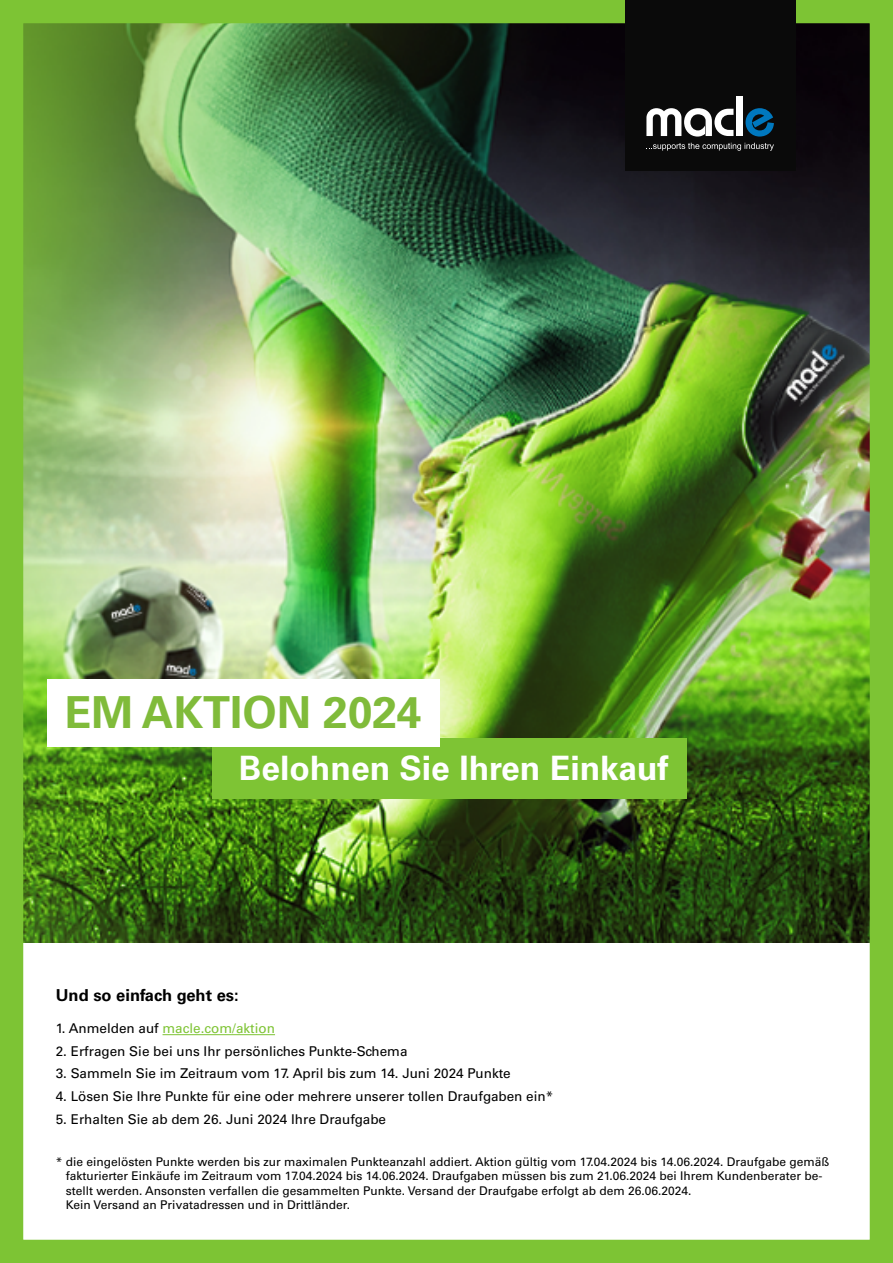
<style>
.page{position:relative;width:893px;height:1263px;background:#fff}
.page>*{position:absolute;margin:0;border:0;box-sizing:border-box;transform-origin:0 0}
.t1{font:700 44.1px "Univers LT Pro 65";color:#80bb3a}
.t2{font:700 33.6px "Univers LT Pro 65";color:#fff}
.t3{font:700 16.5px "Univers LT Pro 65";color:#000}
.t4{font:13.5px "Univers LT Pro 55 Roman";color:#000}
.t5{font:13.5px "Univers LT Pro 55 Roman";color:#7ec434}
.t6{font:12px/14.4px "Univers LT Pro 55 Roman";color:#000}
.s1{color:#000}
</style>
<div class="page">
<img style="left:0;top:0;width:893px;height:1263px">
<div style="left:625px;top:0;width:170px;height:170px;background:#0a0a0a"></div>
<div style="left:737px;top:97px;width:6px;height:39px;background:#fff"></div>
<svg style="left:745px;top:108px;width:29px;height:29px"></svg>
<svg style="left:646px;top:143px;width:128px;height:8px"></svg>
<svg style="left:646px;top:108px;width:87px;height:29px"></svg>
<div style="left:212px;top:738px;width:475px;height:60px;background:#7ec434"></div>
<div style="left:47px;top:679px;width:392px;height:67px;background:#fff"></div>
<hr style="left:163px;top:1034px;width:112px;height:1px;background:#7ec434">
<h1 class="t1" style="left:65px;top:682px;width:358px">EM AKTION 2024</h1>
<h2 class="t2" style="left:239px;top:745px;width:431px">Belohnen Sie Ihren Einkauf</h2>
<h3 class="t3" style="left:56px;top:983px;width:184px">Und so einfach geht es:</h3>
<p class="t5" style="left:56px;top:1019px;width:221px"><span class="s1">1. Anmelden auf</span> macle.com/aktion</p>
<p class="t4" style="left:56px;top:1042px;width:353px">2. Erfragen Sie bei uns Ihr persönliches Punkte-Schema</p>
<p class="t4" style="left:56px;top:1064px;width:456px">3. Sammeln Sie im Zeitraum vom 17. April bis zum 14. Juni 2024 Punkte</p>
<p class="t4" style="left:56px;top:1087px;width:499px">4. Lösen Sie Ihre Punkte für eine oder mehrere unserer tollen Draufgaben ein*</p>
<p class="t4" style="left:56px;top:1109px;width:332px">5. Erhalten Sie ab dem 26. Juni 2024 Ihre Draufgabe</p>
<p class="t6" style="left:66px;top:1154px;width:765px;text-indent:-10px">* die eingelösten Punkte werden bis zur maximalen Punkteanzahl addiert. Aktion gültig vom 17.04.2024 bis 14.06.2024. Draufgabe gemäß fakturierter Einkäufe im Zeitraum vom 17.04.2024 bis 14.06.2024. Draufgaben müssen bis zum 21.06.2024 bei Ihrem Kundenberater be&shy;stellt werden. Ansonsten verfallen die gesammelten Punkte. Versand der Draufgabe erfolgt ab dem 26.06.2024.<br>Kein Versand an Privatadressen und in Drittländer.</p>
</div>
